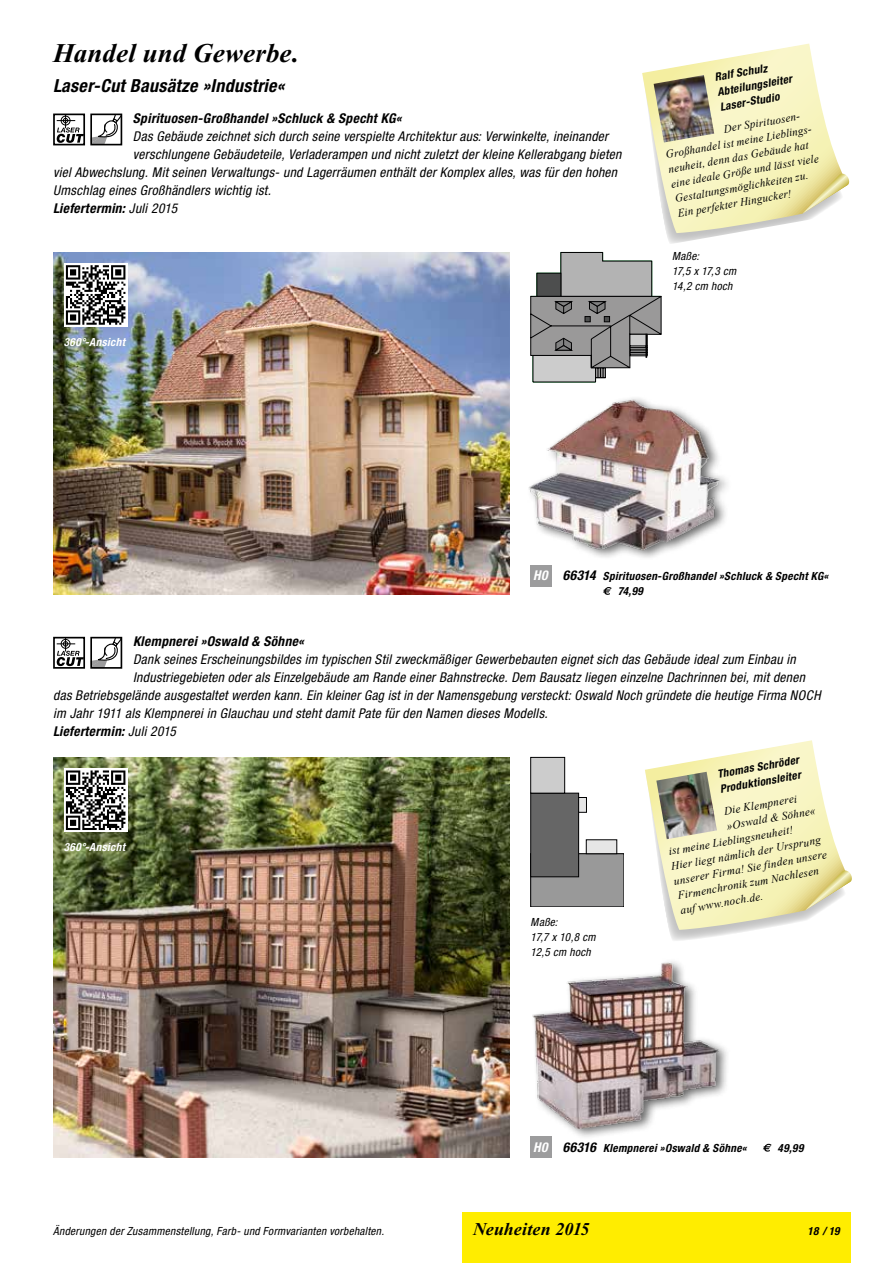
<style>
.page{position:relative;width:893px;height:1263px;background:#fff}
.page>*{position:absolute;margin:0;border:0;box-sizing:border-box;transform-origin:0 0}
.t1{font:italic 700 27px "Times New Roman PS Pro";color:#000}
.t2{font:italic 700 condensed 18px "Helvetica Neue LT Pro";letter-spacing:.02em;color:#000}
.t3{font:italic 700 18px "Times New Roman PS Pro";color:#000}
.t4{font:italic condensed 13.5px "Helvetica Neue LT Com";letter-spacing:.02em;color:#000}
.t5{font:italic 700 condensed 13.5px "Helvetica Neue LT Pro";letter-spacing:.025em;color:#000}
.t6{font:italic 11.25px/15px "Times New Roman";color:#000}
.t7{font:italic 700 condensed 11.25px/15px "Helvetica Neue LT Pro";letter-spacing:.03em;color:#000}
.t8{font:italic condensed 11.25px/15px "Helvetica Neue LT Com";letter-spacing:.025em;color:#000}
.t9{font:italic 700 condensed 11.25px "Helvetica Neue LT Pro";letter-spacing:.035em;color:#fff}
.s1{font-family:"Helvetica Neue LT Com";font-weight:400}
.s2{font-family:"Helvetica Neue";color:#fff}
</style>
<div class="page">
<div style="left:462px;top:1212px;width:388px;height:51px;background:#ffed00"></div>
<div style="left:531px;top:958px;width:200px;height:182px;background:#000;opacity:.6"></div>
<img style="left:531px;top:961px;width:189px;height:169px">
<div style="left:531px;top:854px;width:93px;height:53px;background:#999"></div>
<div style="left:531px;top:854px;width:93px;height:53px;border:1px solid #020203"></div>
<div style="left:531px;top:793px;width:48px;height:84px;background:#666"></div>
<div style="left:531px;top:793px;width:48px;height:84px;border:1px solid #020203"></div>
<div style="left:531px;top:757px;width:34px;height:36px;background:#ccc"></div>
<div style="left:531px;top:757px;width:34px;height:36px;border:1px solid #020203"></div>
<div style="left:586px;top:840px;width:31px;height:14px;background:#e6e6e6;border:1px solid #020203"></div>
<div style="left:579px;top:797px;width:7px;height:15px;background:#e6e6e6"></div>
<div style="left:531px;top:565px;width:21px;height:21px;background:#9c9c9d"></div>
<img style="left:53px;top:252px;width:456px;height:343px">
<div style="left:53px;top:114px;width:32px;height:31px;border:2px solid #000"></div>
<svg style="left:57px;top:114px;width:27px;height:29px"></svg>
<div style="left:61px;top:116px;width:9px;height:9px;border:1px solid #000;border-radius:50%"></div>
<svg style="left:90px;top:114px;width:32px;height:31px"></svg>
<div style="left:527px;top:395px;width:205px;height:166px;background:#000;opacity:.6"></div>
<img style="left:527px;top:395px;width:196px;height:159px">
<hr style="left:533px;top:382px;width:62px;height:1px;background:#0b9a34">
<svg style="left:530px;top:252px;width:131px;height:130px"></svg>
<div style="left:531px;top:1136px;width:21px;height:22px;background:#9c9c9d"></div>
<div style="left:53px;top:637px;width:32px;height:32px;border:2px solid #000"></div>
<svg style="left:57px;top:637px;width:27px;height:29px"></svg>
<div style="left:61px;top:639px;width:9px;height:10px;border:1px solid #000;border-radius:50%"></div>
<svg style="left:90px;top:637px;width:32px;height:32px"></svg>
<img style="left:53px;top:758px;width:456px;height:400px">
<svg style="left:645px;top:740px;width:207px;height:201px"></svg>
<img style="left:656px;top:772px;width:61px;height:67px">
<svg style="left:642px;top:44px;width:208px;height:200px"></svg>
<img style="left:654px;top:75px;width:60px;height:67px">
<div style="left:64px;top:263px;width:64px;height:64px;background:linear-gradient(to right,#fff,#fff)"></div>
<svg style="left:66px;top:265px;width:59px;height:60px"></svg>
<div style="left:64px;top:768px;width:64px;height:64px;background:linear-gradient(to right,#f8f8f8,#fefefe)"></div>
<svg style="left:66px;top:770px;width:59px;height:60px"></svg>
<svg style="left:603px;top:587px;width:9px;height:8px"></svg>
<svg style="left:763px;top:1144px;width:8px;height:7px"></svg>
<h1 class="t1" style="left:53px;top:38px;width:248px">Handel und Gewerbe.</h1>
<h2 class="t2" style="left:53px;top:76px;width:233px">Laser-Cut Bausätze »Industrie«</h2>
<p class="t5" style="left:133px;top:111px;width:270px">Spirituosen-Großhandel »Schluck &amp; Specht KG«</p>
<p class="t4" style="left:133px;top:128px;width:477px">Das Gebäude zeichnet sich durch seine verspielte Architektur aus: Verwinkelte, ineinander</p>
<p class="t4" style="left:133px;top:146px;width:490px">verschlungene Gebäudeteile, Verladerampen und nicht zuletzt der kleine Kellerabgang bieten</p>
<p class="t4" style="left:53px;top:164px;width:566px">viel Abwechslung. Mit seinen Verwaltungs- und Lagerräumen enthält der Komplex alles, was für den hohen</p>
<p class="t4" style="left:53px;top:182px;width:219px">Umschlag eines Großhändlers wichtig ist.</p>
<p class="t5" style="left:53px;top:201px;width:126px">Liefertermin: <span class="s1">Juli 2015</span></p>
<p class="t9" style="left:64px;top:335px;width:63px">360°-Ansicht</p>
<p class="t7" style="left:713px;top:70px;width:77px;rotate:-10deg">Ralf Schulz<br>Abteilungsleiter<br>Laser-Studio</p>
<p class="t6" style="left:662px;top:132px;width:151px;text-indent:61px;rotate:-10deg">Der Spirituosen-<br>Großhandel ist meine Lieblings&shy;neuheit, denn das Gebäude hat eine ideale Größe und lässt viele<br>Gestaltungsmöglichkeiten zu.<br>Ein perfekter Hingucker!</p>
<p class="t8" style="left:672px;top:249px;width:65px">Maße:<br>17,5 x 17,3 cm<br>14,2 cm hoch</p>
<p class="t5" style="left:533px;top:567px;width:64px"><span class="s2">H0</span> 66314</p>
<p class="t7" style="left:603px;top:568px;width:227px">Spirituosen-Großhandel »Schluck &amp; Specht KG«</p>
<p class="t7" style="left:618px;top:583px;width:27px">74,99</p>
<p class="t5" style="left:133px;top:634px;width:172px">Klempnerei »Oswald &amp; Söhne«</p>
<p class="t4" style="left:133px;top:652px;width:664px">Dank seines Erscheinungsbildes im typischen Stil zweckmäßiger Gewerbebauten eignet sich das Gebäude ideal zum Einbau in</p>
<p class="t4" style="left:133px;top:670px;width:673px">Industriegebieten oder als Einzelgebäude am Rande einer Bahnstrecke. Dem Bausatz liegen einzelne Dachrinnen bei, mit denen</p>
<p class="t4" style="left:53px;top:688px;width:769px">das Betriebsgelände ausgestaltet werden kann. Ein kleiner Gag ist in der Namensgebung versteckt: Oswald Noch gründete die heutige Firma NOCH</p>
<p class="t4" style="left:53px;top:706px;width:496px">im Jahr 1911 als Klempnerei in Glauchau und steht damit Pate für den Namen dieses Modells.</p>
<p class="t5" style="left:53px;top:724px;width:124px">Liefertermin: <span class="s1">Juli 2015</span></p>
<p class="t9" style="left:64px;top:840px;width:63px">360°-Ansicht</p>
<p class="t8" style="left:531px;top:914px;width:66px">Maße:<br>17,7 x 10,8 cm<br>12,5 cm hoch</p>
<p class="t7" style="left:716px;top:767px;width:84px;rotate:-10deg">Thomas Schröder<br>Produktionsleiter</p>
<p class="t6" style="left:723px;top:803px;width:76px;rotate:-10deg">Die Klempnerei</p>
<p class="t6" style="left:725px;top:818px;width:91px;rotate:-10deg">»Oswald &amp; Söhne«</p>
<p class="t6" style="left:667px;top:844px;width:127px;rotate:-10deg">ist meine Lieblingsneuheit!</p>
<p class="t6" style="left:670px;top:858px;width:153px;rotate:-10deg">Hier liegt nämlich der Ursprung</p>
<p class="t6" style="left:673px;top:873px;width:157px;rotate:-10deg">unserer Firma! Sie finden unsere</p>
<p class="t6" style="left:677px;top:888px;width:145px;rotate:-10deg">Firmenchronik zum Nachlesen</p>
<p class="t6" style="left:679px;top:902px;width:85px;rotate:-10deg">auf www.noch.de.</p>
<p class="t5" style="left:533px;top:1139px;width:64px"><span class="s2">H0</span> 66316</p>
<p class="t7" style="left:603px;top:1140px;width:145px">Klempnerei »Oswald &amp; Söhne«</p>
<p class="t7" style="left:778px;top:1140px;width:27px">49,99</p>
<p class="t8" style="left:53px;top:1224px;width:332px">Änderungen der Zusammenstellung, Farb- und Formvarianten vorbehalten.</p>
<h2 class="t3" style="left:473px;top:1219px;width:118px">Neuheiten 2015</h2>
<p class="t7" style="left:808px;top:1224px;width:34px">18 / 19</p>
</div>
